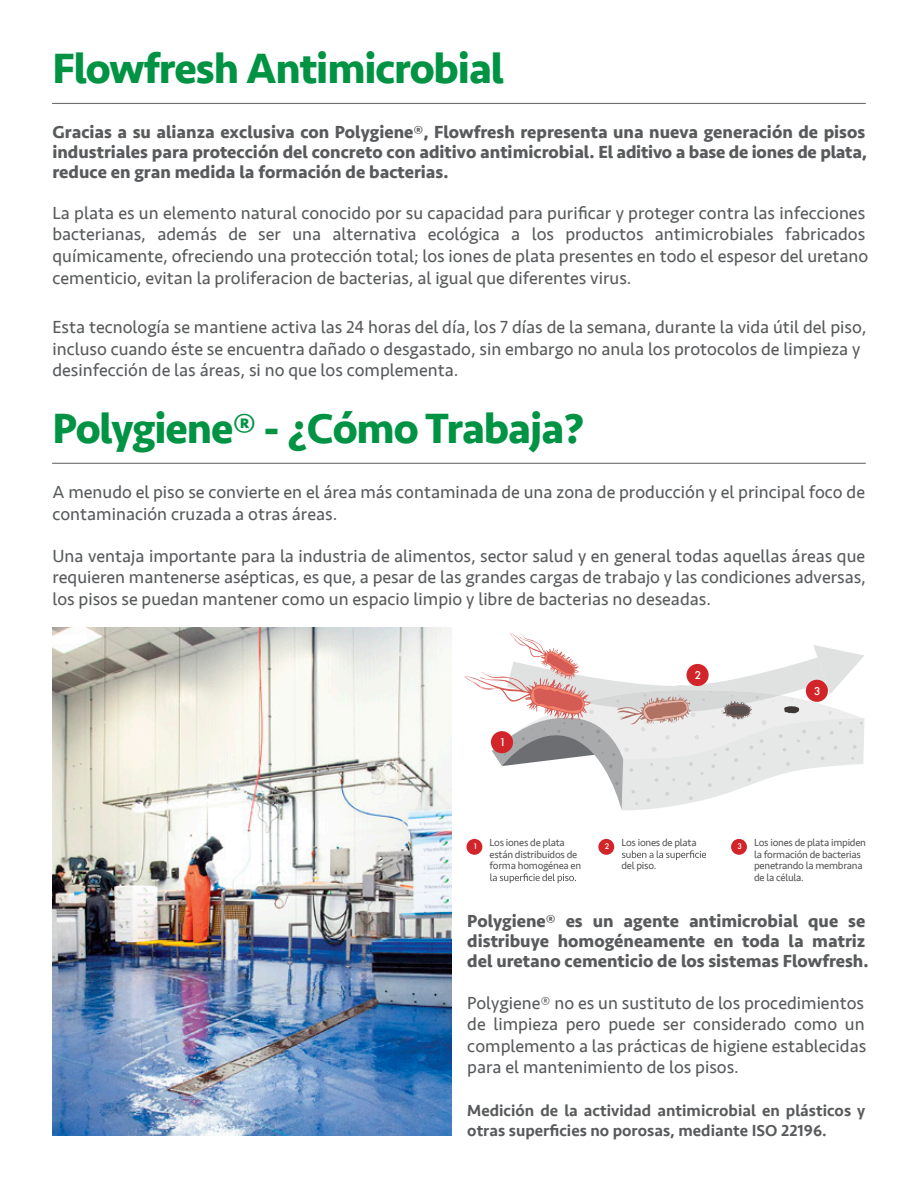
<style>
.page{position:relative;width:918px;height:1188px;background:#fff}
.page>*{position:absolute;margin:0;border:0;box-sizing:border-box;transform-origin:0 0}
.t1{font:700 43.5px "Seravek";letter-spacing:-.025em;color:#009344}
.t2{font:18px/21.6px "Seravek";color:#585a5c}
.t3{font:700 18px/20px "Seravek";color:#585a5c;text-align:justify}
.t4{font:500 16.5px/20px "Seravek";color:#585a5c}
.t5{font:10.5px/11.6px "Seravek";letter-spacing:-.025em;color:#59595b}
.t6{font:500 10.5px "Futura";color:#fff}
</style>
<div class="page">
<hr style="left:52px;top:103px;width:813px;height:1px;background:#6d6e71">
<hr style="left:52px;top:463px;width:813px;height:1px;background:#6d6e71">
<svg style="left:464px;top:633px;width:401px;height:177px"></svg>
<div style="left:491px;top:731px;width:22px;height:22px;background:#d2252a;border-radius:50%"></div>
<div style="left:687px;top:664px;width:22px;height:22px;background:#d2252a;border-radius:50%"></div>
<div style="left:806px;top:680px;width:22px;height:22px;background:#d2252a;border-radius:50%"></div>
<div style="left:467px;top:839px;width:15px;height:16px;background:#d2252a;border-radius:50%"></div>
<svg style="left:490px;top:873px;width:86px;height:10px"></svg>
<div style="left:731px;top:839px;width:16px;height:16px;background:#d2252a;border-radius:50%"></div>
<div style="left:598px;top:839px;width:16px;height:16px;background:#d2252a;border-radius:50%"></div>
<svg style="left:622px;top:850px;width:84px;height:10px"></svg>
<img style="left:53px;top:628px;width:399px;height:508px">
<h1 class="t1" style="left:52px;top:34px;width:453px">Flowfresh Antimicrobial</h1>
<p class="t3" style="left:52px;top:122px;width:816px">Gracias a su alianza exclusiva con Polygiene®, Flowfresh representa una nueva generación de pisos industriales para protección del concreto con aditivo antimicrobial. El aditivo a base de iones de plata, reduce en gran medida la formación de bacterias.</p>
<p class="t2" style="left:52px;top:202px;width:817px">La plata es un elemento natural conocido por su capacidad para purificar y proteger contra las infecciones bacterianas, además de ser una alternativa ecológica a los productos antimicrobiales fabricados químicamente, ofreciendo una protección total; los iones de plata presentes en todo el espesor del uretano cementicio, evitan la proliferacion de bacterias, al igual que diferentes virus.</p>
<p class="t2" style="left:52px;top:316px;width:816px">Esta tecnología se mantiene activa las 24 horas del día, los 7 días de la semana, durante la vida útil del piso, incluso cuando éste se encuentra dañado o desgastado, sin embargo no anula los protocolos de limpieza y desinfección de las áreas, si no que los complementa.</p>
<h1 class="t1" style="left:52px;top:394px;width:534px">Polygiene® - ¿Cómo Trabaja?</h1>
<p class="t2" style="left:52px;top:481px;width:814px">A menudo el piso se convierte en el área más contaminada de una zona de producción y el principal foco de contaminación cruzada a otras áreas.</p>
<p class="t2" style="left:52px;top:545px;width:815px;text-align:justify">Una ventaja importante para la industria de alimentos, sector salud y en general todas aquellas áreas que requieren mantenerse asépticas, es que, a pesar de las grandes cargas de trabajo y las condiciones adversas, los pisos se puedan mantener como un espacio limpio y libre de bacterias no deseadas.</p>
<p class="t6" style="left:499px;top:735px;width:8px">1</p>
<p class="t6" style="left:695px;top:668px;width:8px">2</p>
<p class="t6" style="left:814px;top:684px;width:8px">3</p>
<p class="t5" style="left:490px;top:837px;width:93px;text-indent:-17px"><sub>1</sub> Los iones de plata están distribuidos de forma homogénea en</p>
<p class="t5" style="left:754px;top:837px;width:113px;text-indent:-17px"><sub>3</sub> Los iones de plata impiden la formación de bacterias penetrando la membrana de la célula.</p>
<p class="t5" style="left:621px;top:831px;width:77px;line-height:23.1px;text-indent:-17px"><sub>2</sub> Los iones de plata del piso.</p>
<p class="t3" style="left:467px;top:911px;width:403px;text-align:left">Polygiene® es un agente antimicrobial que se distribuye homogéneamente en toda la matriz del uretano cementicio de los sistemas Flowfresh.</p>
<p class="t2" style="left:467px;top:992px;width:400px">Polygiene® no es un sustituto de los procedimientos de limpieza pero puede ser considerado como un complemento a las prácticas de higiene establecidas para el mantenimiento de los pisos.</p>
<p class="t4" style="left:467px;top:1100px;width:400px">Medición de la actividad antimicrobial en plásticos y otras superficies no porosas, mediante ISO 22196.</p>
</div>
